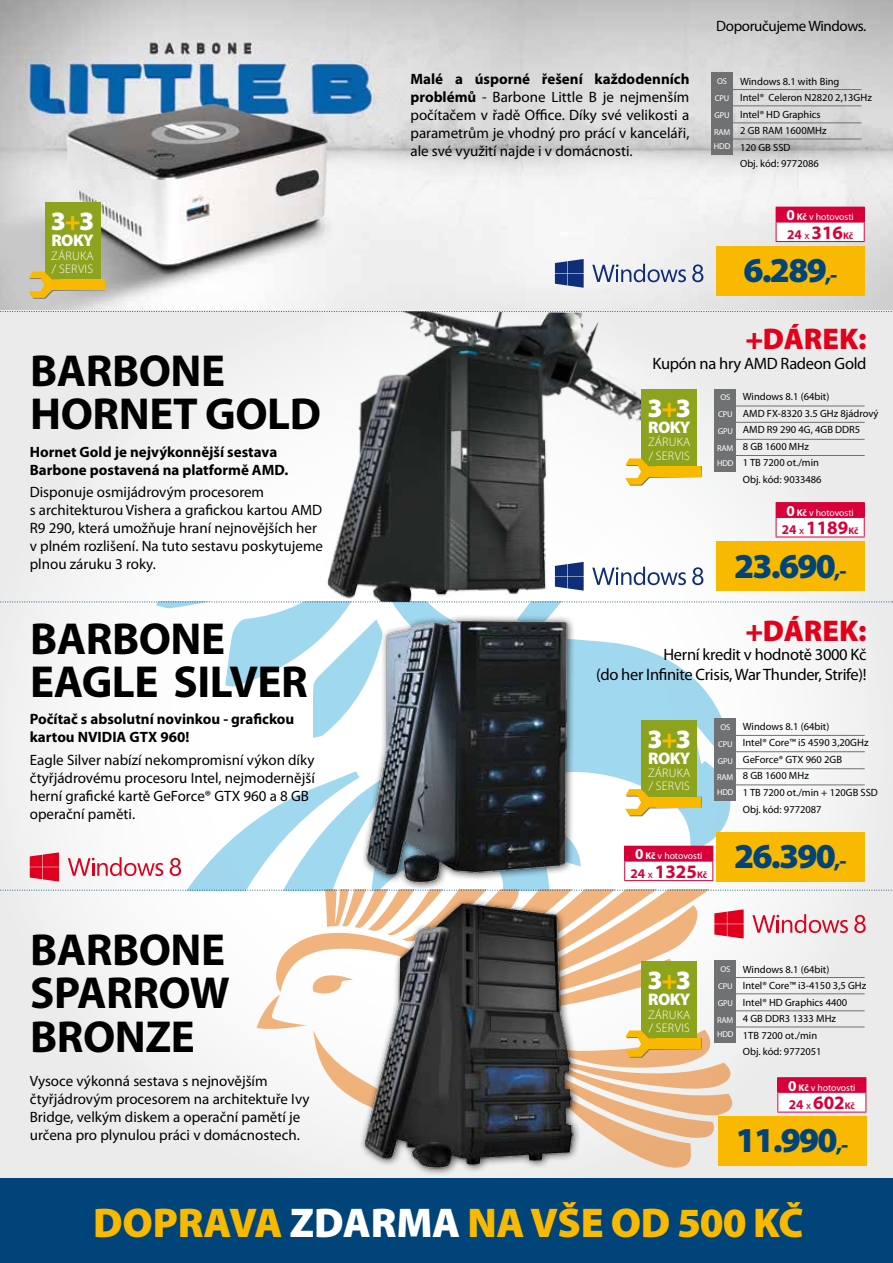
<style>
.page{position:relative;width:893px;height:1263px;background:#00447a}
.page>*{position:absolute;margin:0;border:0;box-sizing:border-box;transform-origin:0 0}
.t1{font:700 45px/43.5px "Myriad Pro";letter-spacing:-.01em;color:#000}
.t2{font:900 41.7px "Myriad Pro";letter-spacing:-.005em;color:#f8b900}
.t3{font:900 35.1px "Myriad Pro";letter-spacing:-.05em;color:#00447a}
.t4{font:900 30px "Myriad Pro";color:#e2001a}
.t5{font:900 26.55px "Myriad Pro";color:#fff}
.t6{font:700 19.05px "Myriad Pro";color:#d80039}
.t7{font:900 16.8px "Myriad Pro";letter-spacing:-.04em;color:#fff}
.t8{font:16.5px/19.5px "Myriad Pro";letter-spacing:-.02em;color:#000;text-align:right}
.t9{font:15px/18px "Myriad Pro";color:#000}
.t10{font:700 15px/18px "Myriad Pro";color:#000}
.t11{font:15px "Myriad Pro";letter-spacing:-.025em;color:#000}
.t12{font:300 12.45px/13.4px "Myriad Pro";letter-spacing:.02em;color:#fff}
.t13{font:10.5px/16.5px "Myriad Pro";color:#000}
.t14{font:9.6px "Myriad Pro";color:#fff}
.t15{font:8.55px/16.8px "Myriad Pro";letter-spacing:-.02em;color:#fff;text-align:center}
.s1{color:#f8b900}
.s2{font-weight:700}
.s3{font-weight:700;font-size:15.15px}
.s4{font-size:13.35px}
.s5{font-family:"Mangal";font-weight:400;font-size:9.6px}
.s6{font-size:9.6px}
.s7{font-size:21.9px}
.s8{color:#fff}
</style>
<div class="page">
<img style="left:0;top:0;width:893px;height:310px">
<div style="left:0;top:310px;width:893px;height:868px;background:linear-gradient(to right,#f2f2f3,#ececed)"></div>
<svg style="left:162px;top:738px;width:578px;height:33px;background:#ebf6fb"></svg>
<img style="left:319px;top:310px;width:370px;height:291px">
<svg style="left:0;top:601px;width:893px;height:137px;background:#e6f1f6"></svg>
<div style="left:776px;top:207px;width:88px;height:15px;background:#d80039"></div>
<div style="left:776px;top:222px;width:88px;height:20px;background:#fff"></div>
<hr style="left:776px;top:207px;width:89px;height:1px;background:#d80039">
<hr style="left:776px;top:222px;width:89px;height:1px;background:#d80039">
<svg style="left:776px;top:222px;width:1px;height:19px"></svg>
<svg style="left:864px;top:208px;width:1px;height:33px"></svg>
<hr style="left:776px;top:241px;width:89px;height:1px;background:#d80039">
<div style="left:776px;top:503px;width:88px;height:14px;background:#d80039"></div>
<div style="left:776px;top:517px;width:88px;height:20px;background:#fff"></div>
<hr style="left:776px;top:502px;width:89px;height:1px;background:#d80039">
<hr style="left:776px;top:517px;width:89px;height:1px;background:#d80039">
<svg style="left:776px;top:518px;width:1px;height:18px"></svg>
<svg style="left:864px;top:503px;width:1px;height:33px"></svg>
<hr style="left:776px;top:536px;width:89px;height:1px;background:#d80039">
<div style="left:716px;top:246px;width:149px;height:49px;background:#f8b900"></div>
<div style="left:716px;top:541px;width:149px;height:50px;background:#f8b900"></div>
<img style="left:354px;top:1168px;width:224px;height:6px">
<div style="left:714px;top:718px;width:22px;height:83px;background:#707172"></div>
<hr style="left:715px;top:735px;width:150px;height:1px;background:#707172">
<hr style="left:715px;top:751px;width:150px;height:1px;background:#707172">
<hr style="left:715px;top:768px;width:150px;height:1px;background:#707172">
<div style="left:714px;top:389px;width:22px;height:82px;background:#707172"></div>
<hr style="left:715px;top:406px;width:150px;height:1px;background:#707172">
<hr style="left:715px;top:422px;width:150px;height:1px;background:#707172">
<hr style="left:715px;top:439px;width:150px;height:1px;background:#707172">
<hr style="left:715px;top:455px;width:150px;height:1px;background:#707172">
<div style="left:711px;top:72px;width:22px;height:83px;background:#707172"></div>
<hr style="left:712px;top:89px;width:149px;height:1px;background:#707172">
<hr style="left:712px;top:106px;width:149px;height:1px;background:#707172">
<hr style="left:712px;top:123px;width:149px;height:1px;background:#707172">
<hr style="left:712px;top:139px;width:149px;height:1px;background:#707172">
<img style="left:347px;top:611px;width:249px;height:160px">
<svg style="left:555px;top:259px;width:29px;height:29px"></svg>
<svg style="left:592px;top:264px;width:94px;height:18px;background:#afb7cd"></svg>
<svg style="left:692px;top:264px;width:11px;height:18px"></svg>
<svg style="left:555px;top:562px;width:29px;height:29px"></svg>
<svg style="left:592px;top:567px;width:94px;height:18px;background:#b8c0d6"></svg>
<svg style="left:692px;top:567px;width:11px;height:18px"></svg>
<div style="left:641px;top:720px;width:56px;height:86px;background:#8da31d"></div>
<div style="left:641px;top:389px;width:56px;height:86px;background:#8da31d"></div>
<svg style="left:625px;top:458px;width:77px;height:28px"></svg>
<div style="left:657px;top:466px;width:44px;height:11px;background:#f8b900"></div>
<div style="left:45px;top:202px;width:56px;height:86px;background:#8da31d"></div>
<svg style="left:29px;top:272px;width:76px;height:27px"></svg>
<div style="left:60px;top:279px;width:44px;height:11px;background:#f8b900"></div>
<svg style="left:0;top:771px;width:893px;height:397px;background:#cac2b5"></svg>
<div style="left:657px;top:1038px;width:44px;height:11px;background:#f8b900"></div>
<svg style="left:0;top:311px;width:893px;height:1px"></svg>
<h3 class="t5" style="left:51px;top:204px;width:45px">3<span class="s1">+</span>3</h3>
<p class="t7" style="left:52px;top:229px;width:44px">ROKY</p>
<p class="t12" style="left:51px;top:249px;width:44px">ZÁRUKA / SERVIS</p>
<h1 class="t1" style="left:30px;top:347px;width:292px">BARBONE<br>HORNET GOLD</h1>
<p class="t10" style="left:30px;top:442px;width:260px">Hornet Gold je nejvýkonnější sestava<br>Barbone postavená na platformě AMD.</p>
<p class="t9" style="left:30px;top:483px;width:295px">Disponuje osmijádrovým procesorem<br>s architekturou Vishera a grafickou kartou AMD R9 290, která umožňuje hraní nejnovějších her v plném rozlišení. Na tuto sestavu poskytujeme plnou záruku 3 roky.</p>
<h1 class="t1" style="left:30px;top:615px;width:279px">BARBONE<br>EAGLE SILVER</h1>
<p class="t10" style="left:30px;top:710px;width:266px">Počítač s absolutní novinkou - grafickou kartou NVIDIA GTX 960!</p>
<p class="t9" style="left:30px;top:750px;width:287px">Eagle Silver nabízí nekompromisní výkon díky čtyřjádrovému procesoru Intel, nejmodernější herní grafické kartě GeForce® GTX 960 a 8 GB operační paměti.</p>
<h1 class="t1" style="left:30px;top:926px;width:201px;text-align:justify">BARBONE SPARROW BRONZE</h1>
<p class="t9" style="left:30px;top:1071px;width:281px">Vysoce výkonná sestava s nejnovějším čtyřjádrovým procesorem na architektuře Ivy Bridge, velkým diskem a operační pamětí je určena pro plynulou práci v domácnostech.</p>
<p class="t9" style="left:410px;top:69px;width:280px;text-align:justify"><span class="s2">Malé a úsporné řešení každodenních problémů</span> - Barbone Little B je nejmenším počítačem v řadě Office. Díky své velikosti a parametrům je vhodný pro prácí v kanceláři, ale své využití najde i v domácnosti.</p>
<p class="t11" style="left:716px;top:17px;width:152px">Doporučujeme Windows.</p>
<p class="t15" style="left:714px;top:73px;width:18px">OS<br>CPU<br>GPU<br>RAM</p>
<p class="t15" style="left:714px;top:138px;width:18px">HDD</p>
<p class="t13" style="left:740px;top:73px;width:133px">Windows 8.1 with Bing<br>Intel® Celeron N2820 2,13GHz<br>Intel® HD Graphics<br>2 GB RAM 1600MHz<br>120 GB SSD<br>Obj. kód: 9772086</p>
<p class="t14" style="left:786px;top:211px;width:69px"><span class="s3">0</span> <span class="s2">Kč</span> v hotovosti</p>
<p class="t6" style="left:787px;top:220px;width:68px"><span class="s4">24</span> <span class="s5">x</span> 316<span class="s6">Kč</span></p>
<h3 class="t3" style="left:743px;top:247px;width:96px">6.289<span class="s7">,-</span></h3>
<h3 class="t4" style="left:745px;top:319px;width:123px">+DÁREK:</h3>
<p class="t8" style="left:652px;top:353px;width:216px">Kupón na hry AMD Radeon Gold</p>
<h3 class="t5" style="left:647px;top:391px;width:45px">3<span class="s1">+</span>3</h3>
<p class="t7" style="left:648px;top:416px;width:44px">ROKY</p>
<p class="t12" style="left:648px;top:435px;width:44px">ZÁRUKA / SERVIS</p>
<p class="t15" style="left:717px;top:389px;width:18px">OS<br>CPU<br>GPU<br>RAM</p>
<p class="t15" style="left:717px;top:454px;width:18px">HDD</p>
<p class="t13" style="left:743px;top:388px;width:137px">Windows 8.1 (64bit)<br>AMD FX-8320 3.5 GHz 8jádrový<br>AMD R9 290 4G, 4GB DDR5<br>8 GB 1600 MHz<br>1 TB 7200 ot./min<br>Obj. kód: 9033486</p>
<p class="t14" style="left:786px;top:507px;width:69px"><span class="s3">0</span> <span class="s2">Kč</span> v hotovosti</p>
<p class="t6" style="left:782px;top:515px;width:78px"><span class="s4">24</span> <span class="s5">x</span> 1189<span class="s6">Kč</span></p>
<h3 class="t3" style="left:734px;top:542px;width:114px">23.690<span class="s7">,-</span></h3>
<h3 class="t4" style="left:745px;top:610px;width:123px">+DÁREK:</h3>
<p class="t8" style="left:596px;top:644px;width:272px">Herní kredit v hodnotě 3000 Kč<br>(do her Infinite Crisis, War Thunder, Strife)!</p>
<h3 class="t5" style="left:647px;top:721px;width:45px">3<span class="s1">+</span>3</h3>
<p class="t7" style="left:648px;top:747px;width:44px">ROKY</p>
<p class="t12" style="left:648px;top:766px;width:44px">ZÁRUKA / SERVIS</p>
<p class="t15" style="left:717px;top:718px;width:18px">OS<br>CPU<br>GPU<br>RAM</p>
<p class="t15" style="left:717px;top:784px;width:18px">HDD</p>
<p class="t13" style="left:743px;top:718px;width:137px">Windows 8.1 (64bit)<br>Intel® Core™ i5 4590 3,20GHz<br>GeForce® GTX 960 2GB<br>8 GB 1600 MHz<br>1 TB 7200 ot./min + 120GB SSD<br>Obj. kód: 9772087</p>
<p class="t14" style="left:635px;top:850px;width:69px"><span class="s3">0</span> <span class="s2">Kč</span> v hotovosti</p>
<p class="t6" style="left:630px;top:859px;width:78px"><span class="s4">24</span> <span class="s5">x</span> 1325<span class="s6">Kč</span></p>
<h3 class="t3" style="left:734px;top:833px;width:114px">26.390<span class="s7">,-</span></h3>
<h3 class="t5" style="left:647px;top:963px;width:45px">3<span class="s1">+</span>3</h3>
<p class="t7" style="left:648px;top:988px;width:44px">ROKY</p>
<p class="t12" style="left:648px;top:1007px;width:44px">ZÁRUKA / SERVIS</p>
<p class="t15" style="left:717px;top:960px;width:18px">OS<br>CPU<br>GPU<br>RAM</p>
<p class="t15" style="left:717px;top:1026px;width:18px">HDD</p>
<p class="t13" style="left:743px;top:960px;width:125px">Windows 8.1 (64bit)<br>Intel® Core™ i3-4150 3,5 GHz<br>Intel® HD Graphics 4400<br>4 GB DDR3 1333 MHz<br>1TB 7200 ot./min<br>Obj. kód: 9772051</p>
<p class="t14" style="left:788px;top:1082px;width:69px"><span class="s3">0</span> <span class="s2">Kč</span> v hotovosti</p>
<p class="t6" style="left:789px;top:1091px;width:68px"><span class="s4">24</span> <span class="s5">x</span> 602<span class="s6">Kč</span></p>
<h3 class="t3" style="left:736px;top:1117px;width:114px">11.990<span class="s7">,-</span></h3>
<h2 class="t2" style="left:93px;top:1195px;width:712px">DOPRAVA <span class="s8">ZDARMA</span> NA VŠE OD 500 KČ</h2>
</div>
